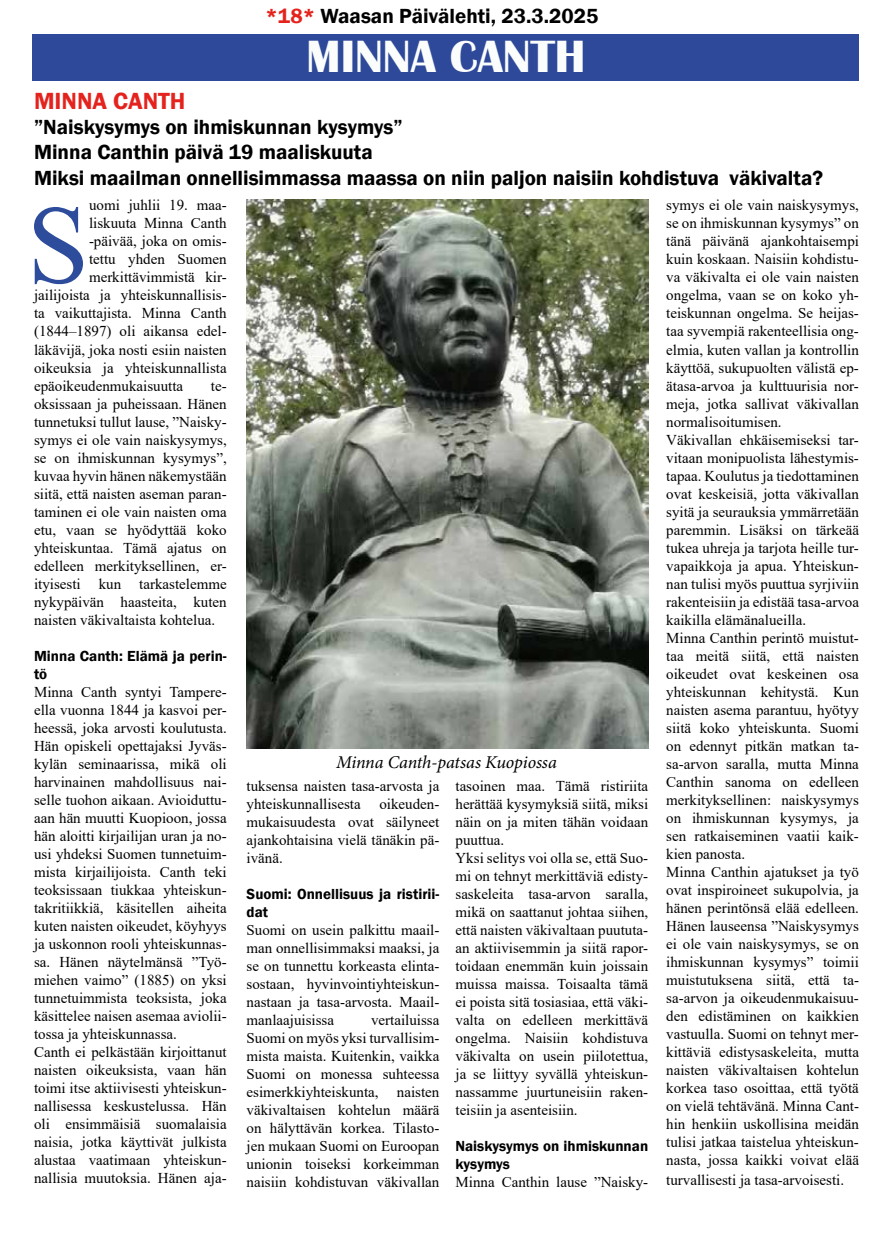
<style>
.page{position:relative;width:893px;height:1234px;background:#fff}
.page>*{position:absolute;margin:0;border:0;box-sizing:border-box;transform-origin:0 0}
.t1{font:111.3px "Times New Roman";color:#2e4c9c}
.t2{font:700 46.5px "Britannic";color:#fbfdfc}
.t3{font:600 24px "Franklin Gothic";color:#e5231e}
.t4{font:600 21px/25.2px "Franklin Gothic";color:#000}
.t5{font:italic 18px "Minion Pro";letter-spacing:-.01em;color:#000}
.t6{font:15px/18px "Times New Roman";color:#000;text-align:justify}
.t7{font:600 15px/18px "Franklin Gothic";color:#000}
.s1{color:#e5231d}
</style>
<div class="page">
<div style="left:33px;top:34px;width:826px;height:47px;background:#2e4999"></div>
<img style="left:247px;top:200px;width:401px;height:548px">
<h3 class="t4" style="left:266px;top:4px;width:334px"><span class="s1">*18*</span> Waasan Päivälehti, 23.3.2025</h3>
<h2 class="t2" style="left:307px;top:30px;width:280px">MINNA CANTH</h2>
<h3 class="t3" style="left:34px;top:86px;width:153px">MINNA CANTH</h3>
<h3 class="t4" style="left:34px;top:115px;width:791px">”Naiskysymys on ihmiskunnan kysymys”<br>Minna Canthin päivä 19 maaliskuuta<br>Miksi maailman onnellisimmassa maassa on niin paljon naisiin kohdistuva väkivalta?</h3>
<p class="t6" style="left:89px;top:196px;width:139px">uomi juhlii 19. maa-</p>
<p class="t6" style="left:89px;top:214px;width:139px">liskuuta Minna Canth</p>
<p class="t6" style="left:89px;top:232px;width:139px">-päivää, joka on omis-</p>
<p class="t6" style="left:89px;top:250px;width:139px">tettu yhden Suomen</p>
<p class="t6" style="left:89px;top:268px;width:139px">merkittävimmistä kir-</p>
<p class="t6" style="left:34px;top:286px;width:194px">jailijoista ja yhteiskunnallisis-</p>
<p class="t6" style="left:34px;top:304px;width:194px">ta vaikuttajista. Minna Canth</p>
<p class="t6" style="left:34px;top:322px;width:194px">(1844–1897) oli aikansa edel-</p>
<p class="t6" style="left:34px;top:340px;width:194px">läkävijä, joka nosti esiin naisten</p>
<p class="t6" style="left:34px;top:358px;width:194px">oikeuksia ja yhteiskunnallista</p>
<p class="t6" style="left:34px;top:376px;width:151px">epäoikeudenmukaisuutta</p>
<h1 class="t1" style="left:27px;top:166px;width:63px">S</h1>
<p class="t6" style="left:34px;top:376px;width:194px;text-indent:177px">te&shy;oksissaan ja puheissaan. Hänen tunnetuksi tullut lause, ”Naisky&shy;symys ei ole vain naiskysymys, se on ihmiskunnan kysymys”, kuvaa hyvin hänen näkemystään siitä, että naisten aseman paran&shy;taminen ei ole vain naisten oma etu, vaan se hyödyttää koko yhteiskuntaa. Tämä ajatus on edelleen merkityksellinen, er&shy;ityisesti kun tarkastelemme nykypäivän haasteita, kuten naisten väkivaltaista kohtelua.</p>
<p class="t7" style="left:34px;top:646px;width:194px">Minna Canth: Elämä ja perin&shy;tö</p>
<p class="t6" style="left:34px;top:682px;width:194px;text-align:left">Minna Canth syntyi Tampere&shy;ella vuonna 1844 ja kasvoi per&shy;heessä, joka arvosti koulutusta.<br>Hän opiskeli opettajaksi Jyväs&shy;kylän seminaarissa, mikä oli harvinainen mahdollisuus nai&shy;selle tuohon aikaan. Avioiduttu&shy;aan hän muutti Kuopioon, jossa hän aloitti kirjailijan uran ja no&shy;usi yhdeksi Suomen tunnetuim&shy;mista kirjailijoista. Canth teki teoksissaan tiukkaa yhteiskun&shy;takritiikkiä, käsitellen aiheita kuten naisten oikeudet, köyhyys ja uskonnon rooli yhteiskunnas&shy;sa. Hänen näytelmänsä ”Työ&shy;miehen vaimo” (1885) on yksi tunnetuimmista teoksista, joka käsittelee naisen asemaa aviolii&shy;tossa ja yhteiskunnassa.<br>Canth ei pelkästään kirjoittanut naisten oikeuksista, vaan hän toimi itse aktiivisesti yhteiskun&shy;nallisessa keskustelussa. Hän oli ensimmäisiä suomalaisia naisia, jotka käyttivät julkista alustaa vaatimaan yhteiskun&shy;nallisia muutoksia. Hänen aja-</p>
<p class="t5" style="left:336px;top:749px;width:222px">Minna Canth-patsas Kuopiossa</p>
<p class="t6" style="left:247px;top:775px;width:194px">tuksensa naisten tasa-arvosta ja yhteiskunnallisesta oikeuden&shy;mukaisuudesta ovat säilyneet ajankohtaisina vielä tänäkin pä&shy;ivänä.</p>
<p class="t7" style="left:247px;top:884px;width:194px">Suomi: Onnellisuus ja ristirii&shy;dat</p>
<p class="t6" style="left:247px;top:919px;width:194px">Suomi on usein palkittu maail&shy;man onnellisimmaksi maaksi, ja se on tunnettu korkeasta elinta&shy;sostaan, hyvinvointiyhteiskun&shy;nastaan ja tasa-arvosta. Maail&shy;manlaajuisissa</p>
<p class="t6" style="left:247px;top:1009px;width:194px;text-indent:124px">vertailuissa Suomi on myös yksi turvallisim&shy;mista maista. Kuitenkin, vaikka Suomi on monessa suhteessa esimerkkiyhteiskunta, naisten väkivaltaisen kohtelun määrä on hälyttävän korkea. Tilasto&shy;jen mukaan Suomi on Euroopan unionin toiseksi korkeimman naisiin kohdistuvan väkivallan</p>
<p class="t6" style="left:455px;top:775px;width:194px;text-align:left">tasoinen maa. Tämä ristiriita herättää kysymyksiä siitä, miksi näin on ja miten tähän voidaan puuttua.<br>Yksi selitys voi olla se, että Suo&shy;mi on tehnyt merkittäviä edisty&shy;saskeleita tasa-arvon saralla, mikä on saattanut johtaa siihen, että naisten väkivaltaan puututa&shy;an aktiivisemmin ja siitä rapor&shy;toidaan enemmän kuin joissain muissa maissa. Toisaalta tämä ei poista sitä tosiasiaa, että väki&shy;valta on edelleen merkittävä ongelma. Naisiin kohdistuva väkivalta on usein piilotettua, ja se liittyy syvällä yhteiskun&shy;nassamme juurtuneisiin raken&shy;teisiin ja asenteisiin.</p>
<p class="t7" style="left:455px;top:1136px;width:194px">Naiskysymys on ihmiskunnan kysymys</p>
<p class="t6" style="left:455px;top:1171px;width:194px">Minna Canthin lause ”Naisky-</p>
<p class="t6" style="left:666px;top:196px;width:194px;text-align:left">symys ei ole vain naiskysymys, se on ihmiskunnan kysymys” on tänä päivänä ajankohtaisempi kuin koskaan. Naisiin kohdistu&shy;va väkivalta ei ole vain naisten ongelma, vaan se on koko yh&shy;teiskunnan ongelma. Se heijas&shy;taa syvempiä rakenteellisia ong&shy;elmia, kuten vallan ja kontrollin käyttöä, sukupuolten välistä ep&shy;ätasa-arvoa ja kulttuurisia nor&shy;meja, jotka sallivat väkivallan normalisoitumisen.<br>Väkivallan ehkäisemiseksi tar&shy;vitaan monipuolista lähestymis&shy;tapaa. Koulutus ja tiedottaminen ovat keskeisiä, jotta väkivallan syitä ja seurauksia ymmärretään paremmin. Lisäksi on tärkeää tukea uhreja ja tarjota heille tur&shy;vapaikkoja ja apua. Yhteiskun&shy;nan tulisi myös puuttua syrjiviin rakenteisiin ja edistää tasa-arvoa kaikilla elämänalueilla.<br>Minna Canthin perintö muistut&shy;taa meitä siitä, että naisten oikeudet ovat keskeinen osa yhteiskunnan kehitystä. Kun naisten asema parantuu, hyötyy siitä koko yhteiskunta. Suomi on edennyt pitkän matkan ta&shy;sa-arvon saralla, mutta Minna<br>Canthin sanoma on edelleen merkityksellinen: naiskysymys on ihmiskunnan kysymys, ja sen ratkaiseminen vaatii kaik&shy;kien panosta.<br>Minna Canthin ajatukset ja työ ovat inspiroineet sukupolvia, ja hänen perintönsä elää edelleen.<br>Hänen lauseensa ”Naiskysymys ei ole vain naiskysymys, se on ihmiskunnan kysymys” toimii muistutuksena siitä, että ta&shy;sa-arvon ja oikeudenmukaisuu&shy;den edistäminen on kaikkien vastuulla. Suomi on tehnyt mer&shy;kittäviä edistysaskeleita, mutta naisten väkivaltaisen kohtelun korkea taso osoittaa, että työtä on vielä tehtävänä. Minna Cant&shy;hin henkiin uskollisina meidän tulisi jatkaa taistelua yhteiskun&shy;nasta, jossa kaikki voivat elää</p>
<p class="t6" style="left:666px;top:1170px;width:179px">turvallisesti ja tasa-arvoisesti.</p>
</div>
